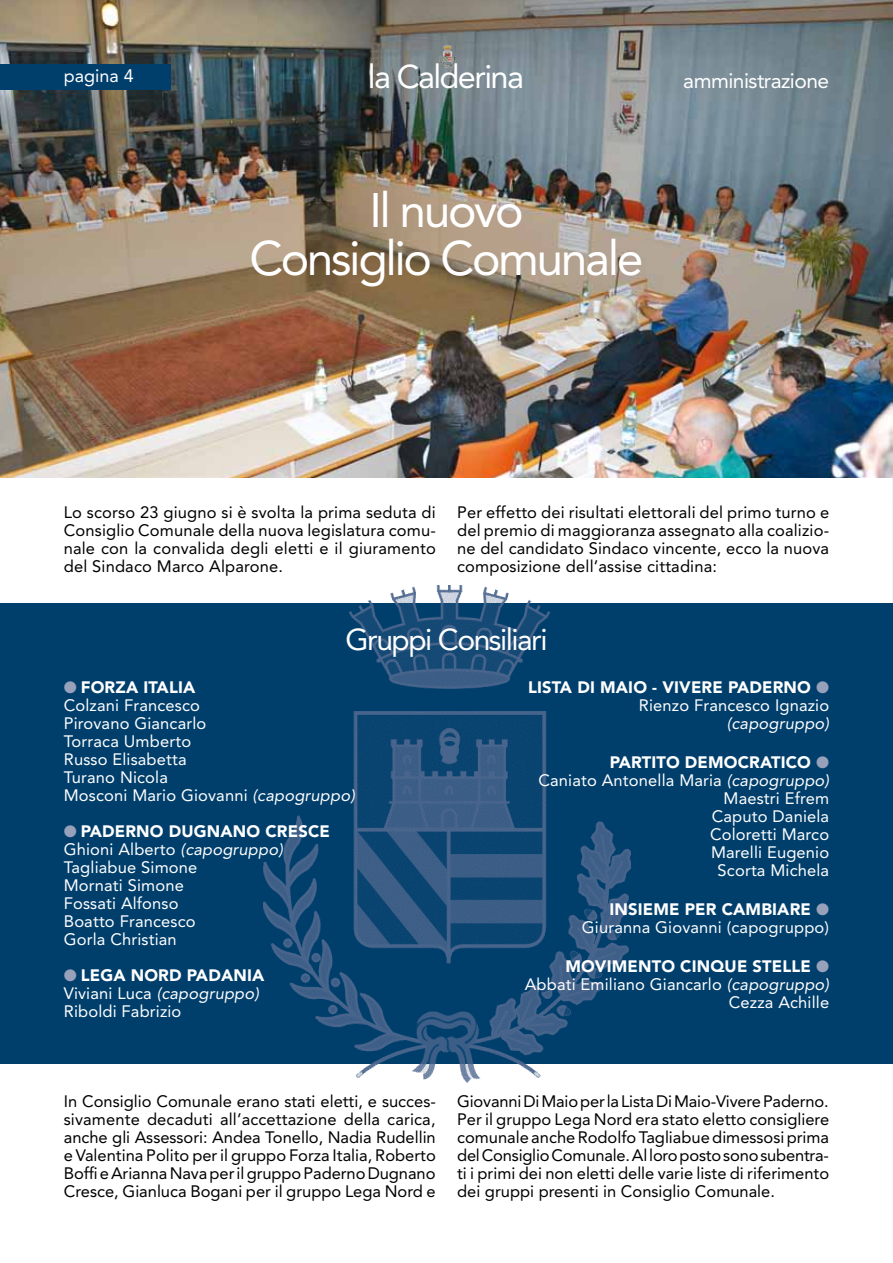
<style>
.page{position:relative;width:893px;height:1263px;background:#fff}
.page>*{position:absolute;margin:0;border:0;box-sizing:border-box;transform-origin:0 0}
.t1{font:48px/48px "Avenir LT Std";letter-spacing:-.05em;color:#fff;text-align:center}
.t2{font:32.7px "Avenir LT Std";letter-spacing:-.05em;color:#fff}
.t3{font:30px "Avenir LT Std";letter-spacing:-.05em;color:#fff}
.t4{font:21px "Avenir LT Std";letter-spacing:-.025em;color:#fff}
.t5{font:18px "Avenir LT Std";color:#fff}
.t6{font:16.5px/18px "Avenir LT Std";color:#000;text-align:justify}
.t7{font:16.5px/18px "Avenir LT Std";letter-spacing:.01em;color:#fff;text-align:right}
.t8{font:900 16.5px "Avenir LT Std";letter-spacing:.01em;color:#fff}
.t9{font:italic 16.5px "Avenir LT Std";letter-spacing:.01em;color:#fff}
.s1{color:#97a1ba}
.s2{font-weight:900}
.s3{font-style:italic}
</style>
<div class="page">
<img style="left:892px;top:477px;width:1px;height:587px">
<div style="left:0;top:603px;width:893px;height:460px;background:#003f6c"></div>
<img style="left:264px;top:585px;width:367px;height:497px">
<img style="left:0;top:0;width:893px;height:477px">
<img style="left:439px;top:45px;width:16px;height:22px">
<div style="left:0;top:64px;width:170px;height:25px;background:#003f6c"></div>
<p class="t5" style="left:64px;top:65px;width:72px">pagina 4</p>
<h2 class="t2" style="left:368px;top:58px;width:158px">la Calderina</h2>
<p class="t4" style="left:683px;top:69px;width:147px">amministrazione</p>
<h1 class="t1" style="left:249px;top:187px;width:396px">Il nuovo<br>Consiglio Comunale</h1>
<p class="t6" style="left:64px;top:503px;width:374px">Lo scorso 23 giugno si è svolta la prima seduta di Consiglio Comunale della nuova legislatura comu&shy;nale con la convalida degli eletti e il giuramento del Sindaco Marco Alparone.</p>
<p class="t6" style="left:457px;top:503px;width:374px">Per effetto dei risultati elettorali del primo turno e del premio di maggioranza assegnato alla coalizio&shy;ne del candidato Sindaco vincente, ecco la nuova composizione dell’assise cittadina:</p>
<h3 class="t3" style="left:345px;top:622px;width:204px">Gruppi Consiliari</h3>
<p class="t7" style="left:64px;top:678px;width:293px;text-align:left"><span class="s1">●</span> <span class="s2">FORZA ITALIA<br></span>Colzani Francesco<br>Pirovano Giancarlo<br>Torraca Umberto<br>Russo Elisabetta<br>Turano Nicola<br>Mosconi Mario Giovanni <span class="s3">(capogruppo)</span></p>
<p class="t8" style="left:64px;top:821px;width:51px"><span class="s1">●</span> PADER</p>
<p class="t7" style="left:64px;top:822px;width:225px;text-align:left;text-indent:73px"><span class="s2">NO DUGNANO CRESCE<br></span>Ghioni Alberto <span class="s3">(capogruppo)<br></span>Tagliabue Simone<br>Mornati Simone<br>Fossati Alfonso<br>Boatto Francesco<br>Gorla Christian</p>
<p class="t8" style="left:64px;top:965px;width:28px"><span class="s1">●</span>LEG</p>
<p class="t7" style="left:64px;top:966px;width:202px;text-align:left;text-indent:50px"><span class="s2">A NORD PADANIA<br></span>Viviani Luca <span class="s3">(capogruppo)<br></span>Riboldi Fabrizio</p>
<p class="t8" style="left:528px;top:677px;width:157px">LISTA DI MAIO - VIVERE</p>
<p class="t8" style="left:728px;top:677px;width:34px">PADER</p>
<p class="t7" style="left:639px;top:678px;width:192px"><span class="s2">NO</span> <span class="s1">●<br></span>Rienzo Francesco Ignazio</p>
<p class="t9" style="left:727px;top:714px;width:104px">(capogruppo)</p>
<p class="t7" style="left:538px;top:753px;width:292px"><span class="s2">PARTITO DEM OCRATICO</span> <span class="s1">●<br></span>Caniato Antonella Maria <span class="s3">(capogruppo)<br></span>Maestri Efrem<br>Caputo Daniela<br>Coloretti Marco<br>Marelli Eugenio<br>Scorta Michela</p>
<p class="t8" style="left:609px;top:899px;width:30px">INSIEME</p>
<p class="t8" style="left:685px;top:899px;width:12px">PER</p>
<p class="t7" style="left:582px;top:900px;width:249px"><span class="s2">CAMBIARE</span> <span class="s1">●<br></span>Giuranna Giovanni (capogruppo)</p>
<p class="t8" style="left:565px;top:956px;width:42px">MOVIME</p>
<p class="t7" style="left:525px;top:957px;width:306px"><span class="s2">NTO CI NQUE STELLE</span> <span class="s1">●<br></span>Abbati Emiliano Giancarlo <span class="s3">(capogruppo)<br></span>Cezza Achille</p>
<p class="t6" style="left:64px;top:1092px;width:374px">In Consiglio Comunale erano stati eletti, e succes&shy;sivamente decaduti all’accettazione della carica, anche gli Assessori: Andea Tonello, Nadia Rudellin e Valentina Polito per il gruppo Forza Italia, Roberto Boffi e Arianna Nava per il gruppo Paderno Dugnano Cresce, Gianluca Bogani per il gruppo Lega Nord e</p>
<p class="t6" style="left:457px;top:1092px;width:374px">Giovanni Di Maio per la Lista Di Maio-Vivere Paderno.<br>Per il gruppo Lega Nord era stato eletto consigliere comunale anche Rodolfo Tagliabue dimessosi prima del Consiglio Comunale. Al loro posto sono subentra&shy;ti i primi dei non eletti delle varie liste di riferimento dei gruppi presenti in Consiglio Comunale.</p>
</div>
